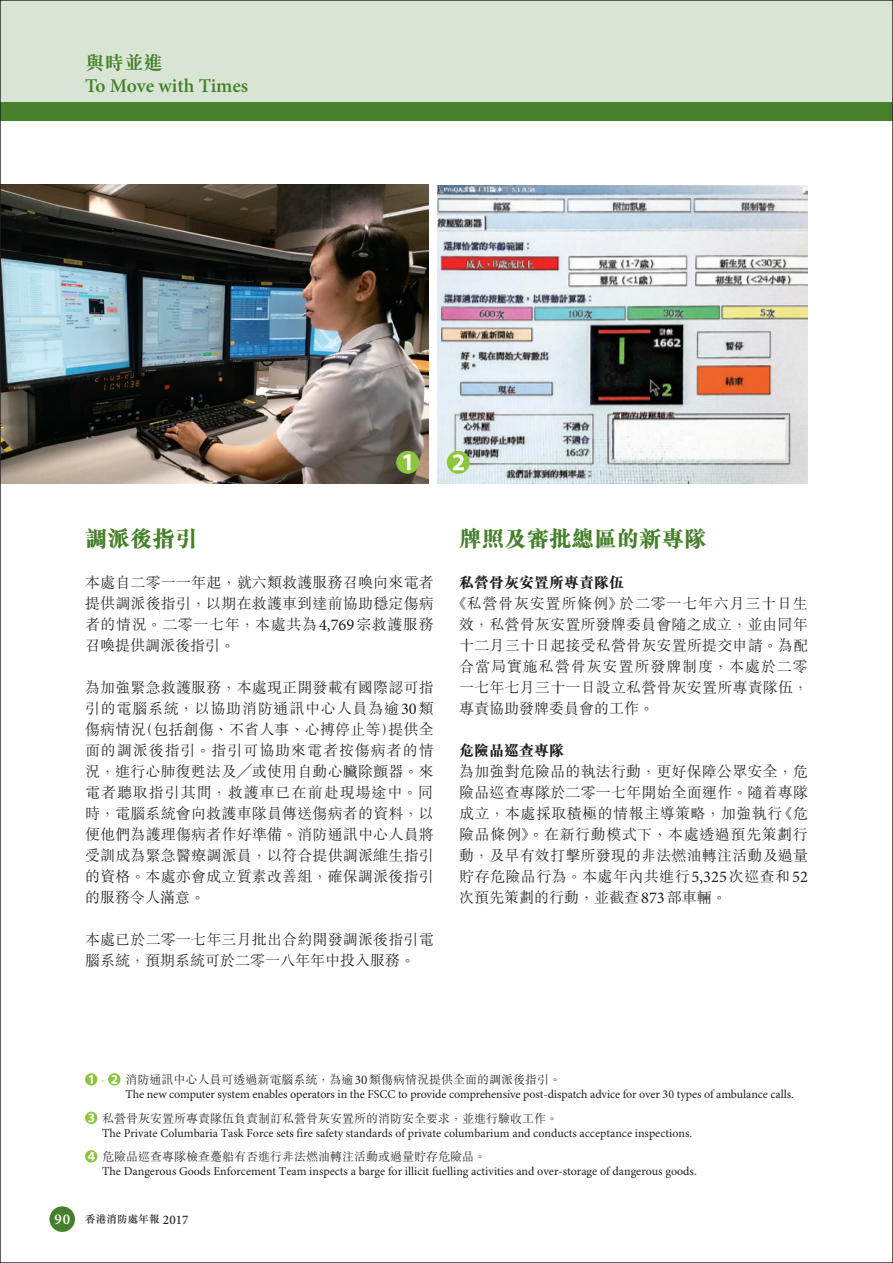
<style>
.page{position:relative;width:893px;height:1263px;background:#fff}
.page>*{position:absolute;margin:0;border:0;box-sizing:border-box;transform-origin:0 0}
.Chi_Sub-Heading_01{font:800 22.5px "M Sung HK";color:#45802a}
.t1{font:600 19.5px "Minion Pro";letter-spacing:-.005em;color:#45802a}
.t2{font:700 19.5px "M Sung HK";color:#45802a}
.Chi_Body_Text{font:300 15px/21px "M Sung HK";letter-spacing:.01em;color:#231f20;text-align:justify}
.Chi_Body_Text-2{font:800 15px "M Sung HK";color:#231f20}
.Caption___Notes{font:12px "Minion Pro";color:#231f20}
.Caption___Notes-2{font:300 12px "M Sung HK";color:#231f20}
.t3{font:500 10.5px "M Sung HK";letter-spacing:.02em;color:#231f20}
.s1{font-family:"Minion Pro";font-weight:400;font-size:16.5px}
.s2{font-family:"Minion Pro";font-weight:400;font-size:13.2px;color:#8bc63e}
.s3{font-family:"Minion Pro";font-weight:400;font-size:13.2px}
.s4{font-family:"Minion Pro";font-weight:600;font-size:15px;color:#fff}
.s5{font-family:"Minion Pro";font-size:13.2px}
</style>
<div class="page">
<img style="left:2px;top:185px;width:427px;height:298px">
<img style="left:437px;top:186px;width:371px;height:297px">
<div style="left:0;top:0;width:893px;height:121px;background:#45802a"></div>
<div style="left:0;top:0;width:893px;height:102px;background:#d9e5d4"></div>
<div style="left:49px;top:1206px;width:26px;height:26px;background:#45802a;border-radius:50%"></div>
<div style="left:396px;top:451px;width:23px;height:23px;background:#8bc63e;border-radius:50%"></div>
<svg style="left:403px;top:454px;width:7px;height:16px"></svg>
<svg style="left:447px;top:451px;width:23px;height:23px"></svg>
<svg style="left:453px;top:454px;width:11px;height:16px"></svg>
<div style="left:85px;top:1073px;width:12px;height:12px;background:#8bc63e;border-radius:50%"></div>
<svg style="left:89px;top:1075px;width:4px;height:9px"></svg>
<svg style="left:108px;top:1073px;width:12px;height:12px"></svg>
<svg style="left:111px;top:1075px;width:6px;height:9px"></svg>
<svg style="left:85px;top:1112px;width:12px;height:12px"></svg>
<svg style="left:88px;top:1113px;width:6px;height:9px"></svg>
<svg style="left:85px;top:1150px;width:12px;height:12px"></svg>
<svg style="left:88px;top:1152px;width:7px;height:9px"></svg>
<h2 class="t2" style="left:85px;top:53px;width:79px">與時並進</h2>
<h2 class="t1" style="left:85px;top:74px;width:165px">To Move with Times</h2>
<p class="Chi_Sub-Heading_01" style="left:85px;top:527px;width:114px">調派後指引</p>
<p class="Chi_Body_Text" style="left:85px;top:571px;width:350px">本處自二零一一年起，就六類救護服務召喚向來電者提供調派後指引，以期在救護車到達前協助穩定傷病者的情況。二零一七年，本處共為<span class="s1">4,769</span>宗救護服務召喚提供調派後指引。</p>
<p class="Chi_Body_Text" style="left:85px;top:676px;width:350px">為加強緊急救護服務，本處現正開發載有國際認可指引的電腦系統，以協助消防通訊中心人員為逾<span class="s1">30</span>類傷病情況（包括創傷、不省人事、心搏停止等）提供全面的調派後指引。指引可協助來電者按傷病者的情況，進行心肺復甦法及╱或使用自動心臟除顫器。來電者聽取指引其間，救護車已在前赴現場途中。同時，電腦系統會向救護車隊員傳送傷病者的資料，以便他們為護理傷病者作好準備。消防通訊中心人員將受訓成為緊急醫療調派員，以符合提供調派維生指引的資格。本處亦會成立質素改善組，確保調派後指引的服務令人滿意。</p>
<p class="Chi_Body_Text" style="left:85px;top:928px;width:350px">本處已於二零一七年三月批出合約開發調派後指引電腦系統，預期系統可於二零一八年年中投入服務。</p>
<p class="Chi_Sub-Heading_01" style="left:459px;top:527px;width:249px">牌照及審批總區的新專隊</p>
<p class="Chi_Body_Text-2" style="left:459px;top:575px;width:166px">私營骨灰安置所專責隊伍</p>
<p class="Chi_Body_Text" style="left:459px;top:592px;width:350px;text-indent:-8px">《私營骨灰安置所條例》於二零一七年六月三十日生效，私營骨灰安置所發牌委員會隨之成立，並由同年十二月三十日起接受私營骨灰安置所提交申請。為配合當局實施私營骨灰安置所發牌制度，本處於二零一七年七月三十一日設立私營骨灰安置所專責隊伍，專責協助發牌委員會的工作。</p>
<p class="Chi_Body_Text-2" style="left:459px;top:743px;width:106px">危險品巡查專隊</p>
<p class="Chi_Body_Text" style="left:459px;top:760px;width:350px">為加強對危險品的執法行動，更好保障公眾安全，危險品巡查專隊於二零一七年開始全面運作。隨着專隊成立，本處採取積極的情報主導策略，加強執行《危險品條例》。在新行動模式下，本處透過預先策劃行動，及早有效打擊所發現的非法燃油轉注活動及過量貯存危險品行為。本處年內共進行<span class="s1">5,325</span>次巡查和<span class="s1">52</span>次預先策劃的行動，並截查<span class="s1">873</span>部車輛。</p>
<p class="Caption___Notes-2" style="left:100px;top:1071px;width:462px"><span class="s2">-</span> 消防通訊中心人員可透過新電腦系統，為逾<span class="s3">30</span>類傷病情況提供全面的調派後指引。</p>
<p class="Caption___Notes" style="left:125px;top:1087px;width:670px">The new computer system enables operators in the FSCC to provide comprehensive post-dispatch advice for over 30 types of ambulance calls.</p>
<p class="Caption___Notes-2" style="left:102px;top:1110px;width:457px">私營骨灰安置所專責隊伍負責制訂私營骨灰安置所的消防安全要求，並進行驗收工作。</p>
<p class="Caption___Notes" style="left:102px;top:1126px;width:592px">The Private Columbaria Task Force sets fire safety standards of private columbarium and conducts acceptance inspections.</p>
<p class="Caption___Notes-2" style="left:102px;top:1148px;width:385px">危險品巡查專隊檢查躉船有否進行非法燃油轉注活動或過量貯存危險品。</p>
<p class="Caption___Notes" style="left:102px;top:1164px;width:596px">The Dangerous Goods Enforcement Team inspects a barge for illicit fuelling activities and over-storage of dangerous goods.</p>
<p class="t3" style="left:55px;top:1212px;width:135px"><span class="s4">90</span> 香港消防處年報 <span class="s5">2017</span></p>
</div>
